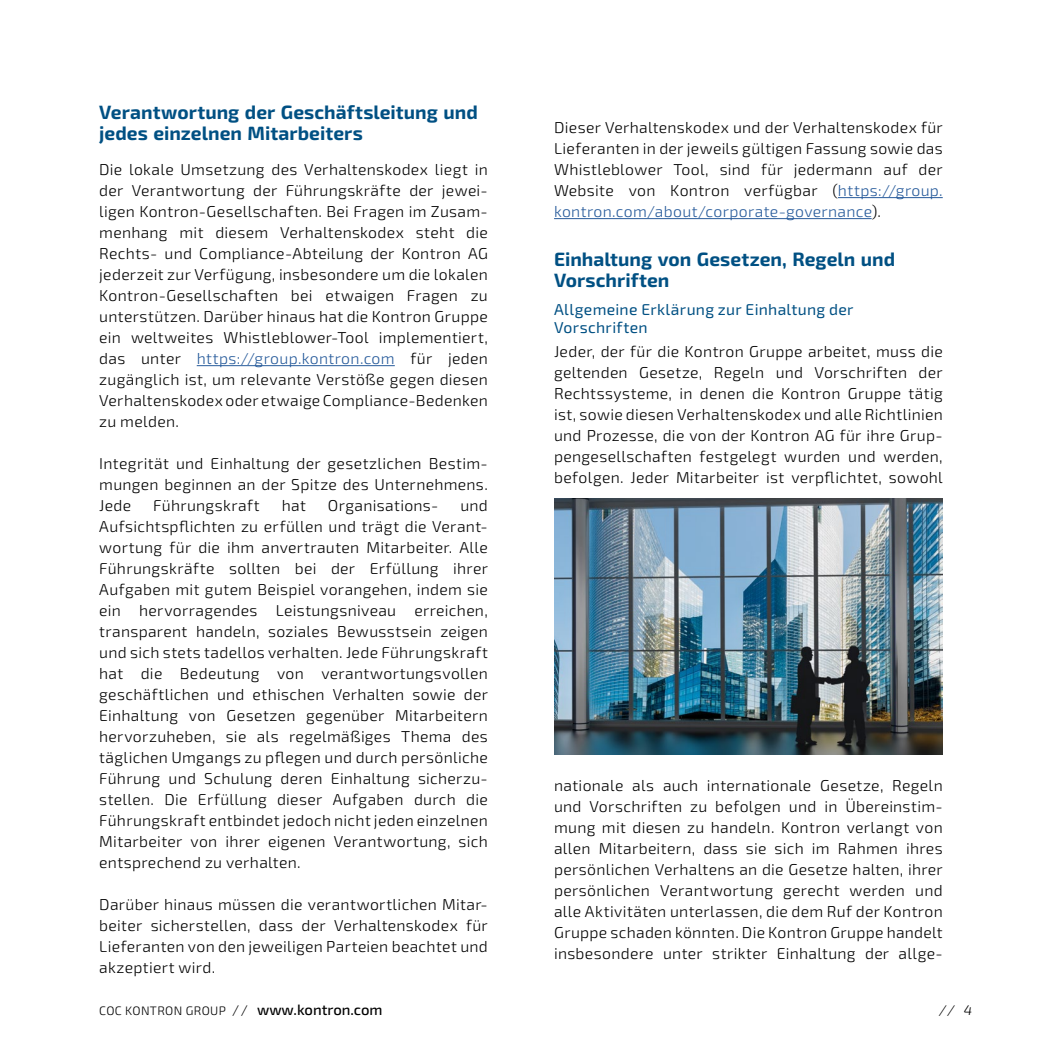
<style>
.page{position:relative;width:1042px;height:1042px;background:#fff}
.page>*{position:absolute;margin:0;border:0;box-sizing:border-box;transform-origin:0 0}
.t1{font:700 19.25px/21px "Sn T";color:#005083}
.t2{font:300 15.75px/21px "Sn T";letter-spacing:.02em;color:#000;text-align:justify}
.t3{font:15.75px/17.5px "Sn T";letter-spacing:.02em;color:#005083}
.t4{font:italic 300 14px "Sn T";color:#000}
.t5{font:300 12.25px "Sn T";letter-spacing:.03em;color:#000}
.s1{color:#275b9b}
.s2{font-size:14px}
.s3{font-weight:500;font-size:14.88px}
</style>
<div class="page">
<hr style="left:197px;top:365px;width:198px;height:1px;background:#275b9b">
<hr style="left:838px;top:197px;width:105px;height:1px;background:#275b9b">
<hr style="left:554px;top:218px;width:317px;height:1px;background:#275b9b">
<img style="left:554px;top:499px;width:389px;height:255px">
<p class="t1" style="left:99px;top:102px;width:380px">Verantwortung der Geschäftsleitung und jedes einzelnen Mitarbeiters</p>
<p class="t2" style="left:99px;top:159px;width:390px">Die lokale Umsetzung des Verhaltenskodex liegt in der Verantwortung der Führungskräfte der jewei&shy;ligen Kontron-Gesellschaften. Bei Fragen im Zusam&shy;menhang mit diesem Verhaltenskodex steht die Rechts- und Compliance-Abteilung der Kontron AG jederzeit zur Verfügung, insbesondere um die lokalen Kontron-Gesellschaften bei etwaigen Fragen zu unterstützen. Darüber hinaus hat die Kontron Gruppe ein weltweites Whistleblower-Tool implementiert, das unter <span class="s1">https://group.kontron.com</span> für jeden zugänglich ist, um relevante Verstöße gegen diesen Verhaltenskodex oder etwaige Compliance-Bedenken zu melden.</p>
<p class="t2" style="left:99px;top:453px;width:390px">Integrität und Einhaltung der gesetzlichen Bestim&shy;mungen beginnen an der Spitze des Unternehmens.<br>Jede</p>
<p class="t2" style="left:153px;top:495px;width:108px">Führungskraft</p>
<p class="t2" style="left:282px;top:495px;width:26px">hat</p>
<p class="t2" style="left:328px;top:495px;width:112px">Organisations-</p>
<p class="t2" style="left:99px;top:495px;width:390px;text-indent:361px">und Aufsichtspflichten zu erfüllen und trägt die Verant&shy;wortung für die ihm anvertrauten Mitarbeiter. Alle Führungskräfte sollten bei der Erfüllung ihrer Aufgaben mit gutem Beispiel vorangehen, indem sie ein hervorragendes Leistungsniveau erreichen, transparent handeln, soziales Bewusstsein zeigen und sich stets tadellos verhalten. Jede Führungskraft hat die Bedeutung von verantwortungsvollen geschäftlichen und ethischen Verhalten sowie der Einhaltung von Gesetzen gegenüber Mitarbeitern hervorzuheben, sie als regelmäßiges Thema des täglichen Umgangs zu pflegen und durch persönliche Führung und Schulung deren Einhaltung sicherzu&shy;stellen. Die Erfüllung dieser Aufgaben durch die Führungskraft entbindet jedoch nicht jeden einzelnen Mitarbeiter von ihrer eigenen Verantwortung, sich entsprechend zu verhalten.</p>
<p class="t2" style="left:99px;top:894px;width:390px">Darüber hinaus müssen die verantwortlichen Mitar&shy;beiter sicherstellen, dass der Verhaltenskodex für Lieferanten von den jeweiligen Parteien beachtet und akzeptiert wird.</p>
<p class="t2" style="left:554px;top:117px;width:390px">Dieser Verhaltenskodex und der Verhaltenskodex für Lieferanten in der jeweils gültigen Fassung sowie das Whistleblower Tool, sind für jedermann auf der Website von Kontron verfügbar (<span class="s1">https://group. kontron.com/about/corporate-governance</span>).</p>
<p class="t1" style="left:554px;top:249px;width:343px">Einhaltung von Gesetzen, Regeln und<br>Vorschriften</p>
<p class="t3" style="left:554px;top:301px;width:301px">Allgemeine Erklärung zur Einhaltung der<br>Vorschriften</p>
<p class="t2" style="left:554px;top:341px;width:390px">Jeder, der für die Kontron Gruppe arbeitet, muss die geltenden Gesetze, Regeln und Vorschriften der Rechtssysteme, in denen die Kontron Gruppe tätig ist, sowie diesen Verhaltenskodex und alle Richtlinien und Prozesse, die von der Kontron AG für ihre Grup&shy;pengesellschaften festgelegt wurden und werden, befolgen. Jeder Mitarbeiter ist verpflichtet, sowohl</p>
<p class="t2" style="left:554px;top:775px;width:390px">nationale als auch internationale Gesetze, Regeln und Vorschriften zu befolgen und in Übereinstim&shy;mung mit diesen zu handeln. Kontron verlangt von allen Mitarbeitern, dass sie sich im Rahmen ihres persönlichen Verhaltens an die Gesetze halten, ihrer persönlichen Verantwortung gerecht werden und alle Aktivitäten unterlassen, die dem Ruf der Kontron Gruppe schaden könnten. Die Kontron Gruppe handelt insbesondere unter strikter Einhaltung der allge-</p>
<p class="t5" style="left:99px;top:1004px;width:285px">COC KONTRON GROUP <span class="s2">//</span> <span class="s3">www.kontron.com</span></p>
<p class="t4" style="left:939px;top:1002px;width:35px">// 4</p>
</div>
